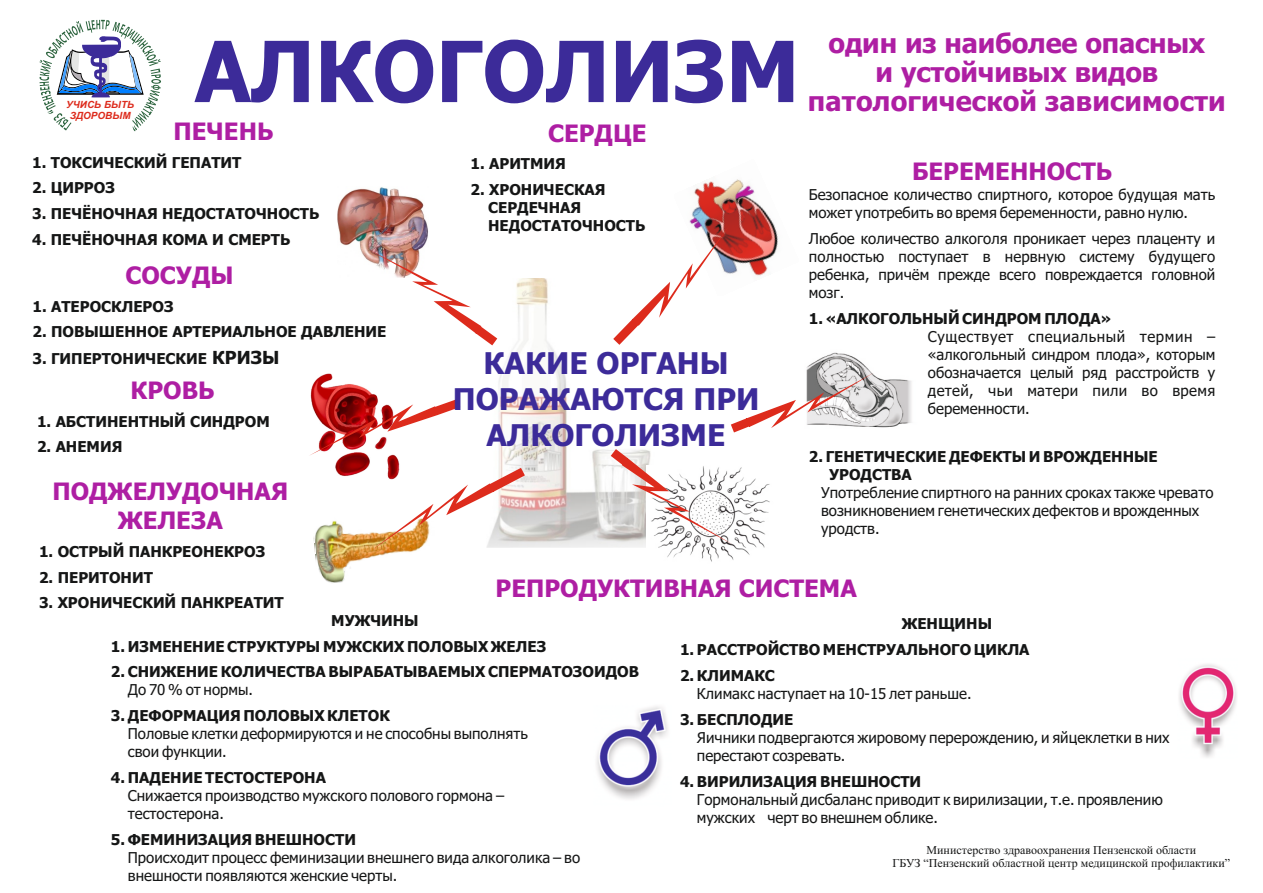
<style>
.page{position:relative;width:1263px;height:893px;background:#fff}
.page>*{position:absolute;margin:0;border:0;box-sizing:border-box;transform-origin:0 0}
.t1{font:700 84.3px "Tahoma";color:#3c2b99}
.t2{font:700 30px/36.2px "Tahoma";color:#3c2b99;text-align:center}
.t3{font:700 27px/29.4px "Tahoma";letter-spacing:-.01em;color:#ae1ea3;text-align:center}
.t4{font:700 24px/29px "Tahoma";color:#ae1ea3;text-align:center}
.t5{font:15px/18.1px "Tahoma";color:#151616}
.t6{font:700 15px/18.1px "Tahoma";color:#151616}
.t7{font:12px/13.4px "Times New Roman";color:#151616;text-align:center}
.t8{font:italic 700 9.9px/11.1px "Arial";color:#dd2b1c;text-align:center}
.s1{font-size:18px}
</style>
<div class="page">
<img style="left:492px;top:278px;width:154px;height:269px">
<img style="left:689px;top:179px;width:89px;height:97px">
<img style="left:337px;top:187px;width:91px;height:74px">
<img style="left:313px;top:521px;width:104px;height:62px">
<img style="left:310px;top:374px;width:90px;height:102px">
<img style="left:658px;top:467px;width:112px;height:95px">
<img style="left:596px;top:706px;width:72px;height:93px">
<svg style="left:369px;top:250px;width:128px;height:95px"></svg>
<svg style="left:613px;top:225px;width:117px;height:120px"></svg>
<svg style="left:372px;top:468px;width:153px;height:82px"></svg>
<svg style="left:310px;top:399px;width:150px;height:57px"></svg>
<img style="left:1179px;top:664px;width:58px;height:94px">
<img style="left:806px;top:352px;width:106px;height:76px">
<svg style="left:611px;top:449px;width:121px;height:95px"></svg>
<svg style="left:731px;top:373px;width:143px;height:59px"></svg>
<svg style="left:40px;top:20px;width:121px;height:111px"></svg>
<h1 class="t1" style="left:195px;top:38px;width:606px">АЛКОГОЛИЗМ</h1>
<h3 class="t3" style="left:808px;top:30px;width:419px">один из наиболее опасных<br>и устойчивых видов патологической зависимости</h3>
<h3 class="t4" style="left:174px;top:119px;width:101px">ПЕЧЕНЬ</h3>
<p class="t6" style="left:32px;top:154px;width:211px">1. ТОКСИЧЕСКИЙ ГЕПАТИТ</p>
<p class="t6" style="left:32px;top:180px;width:84px">2. ЦИРРОЗ</p>
<p class="t6" style="left:32px;top:206px;width:289px">3. ПЕЧЁНОЧНАЯ НЕДОСТАТОЧНОСТЬ</p>
<p class="t6" style="left:32px;top:231px;width:259px">4. ПЕЧЁНОЧНАЯ КОМА И СМЕРТЬ</p>
<p class="t8" style="left:66px;top:99px;width:69px">УЧИСЬ БЫТЬ<br>ЗДОРОВЫМ</p>
<h3 class="t4" style="left:548px;top:120px;width:100px">СЕРДЦЕ</h3>
<p class="t6" style="left:471px;top:156px;width:97px">1. АРИТМИЯ</p>
<p class="t6" style="left:488px;top:182px;width:159px;text-indent:-18px">2. ХРОНИЧЕСКАЯ<br>СЕРДЕЧНАЯ<br>НЕДОСТАТОЧНОСТЬ</p>
<h3 class="t4" style="left:912px;top:159px;width:202px">БЕРЕМЕННОСТЬ</h3>
<p class="t5" style="left:809px;top:187px;width:408px">Безопасное количество спиртного, которое будущая мать может употребить во время беременности, равно нулю.</p>
<p class="t5" style="left:809px;top:230px;width:408px;text-align:justify">Любое количество алкоголя проникает через плаценту и полностью поступает в нервную систему будущего ребенка, причём прежде всего повреждается головной мозг.</p>
<p class="t6" style="left:809px;top:310px;width:304px">1. «АЛКОГОЛЬНЫЙ СИНДРОМ ПЛОДА»</p>
<p class="t5" style="left:928px;top:329px;width:289px;text-align:justify">Существует специальный термин – «алкогольный синдром плода», которым обозначается целый ряд расстройств у детей, чьи матери пили во время беременности.</p>
<p class="t6" style="left:829px;top:448px;width:330px;text-indent:-20px">2. ГЕНЕТИЧЕСКИЕ ДЕФЕКТЫ И ВРОЖДЕННЫЕ<br>УРОДСТВА</p>
<p class="t5" style="left:821px;top:485px;width:394px">Употребление спиртного на ранних сроках также чревато возникновением генетических дефектов и врожденных уродств.</p>
<h3 class="t4" style="left:125px;top:263px;width:110px">СОСУДЫ</h3>
<p class="t6" style="left:32px;top:298px;width:143px">1. АТЕРОСКЛЕРОЗ</p>
<p class="t6" style="left:32px;top:324px;width:355px">2. ПОВЫШЕННОЕ АРТЕРИАЛЬНОЕ ДАВЛЕНИЕ</p>
<p class="t6" style="left:32px;top:351px;width:248px">3. ГИПЕРТОНИЧЕСКИЕ <span class="s1">КРИЗЫ</span></p>
<h2 class="t2" style="left:453px;top:347px;width:308px">КАКИЕ ОРГАНЫ<br>ПОРАЖАЮТСЯ ПРИ<br>АЛКОГОЛИЗМЕ</h2>
<h3 class="t4" style="left:131px;top:378px;width:85px">КРОВЬ</h3>
<p class="t6" style="left:37px;top:413px;width:234px">1. АБСТИНЕНТНЫЙ СИНДРОМ</p>
<p class="t6" style="left:37px;top:439px;width:87px">2. АНЕМИЯ</p>
<h3 class="t4" style="left:52px;top:479px;width:237px">ПОДЖЕЛУДОЧНАЯ<br>ЖЕЛЕЗА</h3>
<p class="t6" style="left:39px;top:544px;width:228px">1. ОСТРЫЙ ПАНКРЕОНЕКРОЗ</p>
<p class="t6" style="left:39px;top:569px;width:115px">2. ПЕРИТОНИТ</p>
<p class="t6" style="left:39px;top:595px;width:246px">3. ХРОНИЧЕСКИЙ ПАНКРЕАТИТ</p>
<h3 class="t4" style="left:496px;top:575px;width:363px">РЕПРОДУКТИВНАЯ СИСТЕМА</h3>
<p class="t6" style="left:331px;top:613px;width:89px">МУЖЧИНЫ</p>
<p class="t6" style="left:111px;top:638px;width:437px">1. ИЗМЕНЕНИЕ СТРУКТУРЫ МУЖСКИХ ПОЛОВЫХ ЖЕЛЕЗ</p>
<p class="t6" style="left:111px;top:664px;width:530px">2. СНИЖЕНИЕ КОЛИЧЕСТВА ВЫРАБАТЫВАЕМЫХ СПЕРМАТОЗОИДОВ</p>
<p class="t5" style="left:128px;top:682px;width:127px">До 70 % от нормы.</p>
<p class="t6" style="left:111px;top:708px;width:280px">3. ДЕФОРМАЦИЯ ПОЛОВЫХ КЛЕТОК</p>
<p class="t5" style="left:128px;top:726px;width:402px">Половые клетки деформируются и не способны выполнять свои функции.</p>
<p class="t6" style="left:111px;top:770px;width:217px">4. ПАДЕНИЕ ТЕСТОСТЕРОНА</p>
<p class="t5" style="left:128px;top:788px;width:378px">Снижается производство мужского полового гормона – тестостерона.</p>
<p class="t6" style="left:111px;top:832px;width:246px">5. ФЕМИНИЗАЦИЯ ВНЕШНОСТИ</p>
<p class="t5" style="left:128px;top:850px;width:454px">Происходит процесс феминизации внешнего вида алкоголика – во внешности появляются женские черты.</p>
<p class="t6" style="left:902px;top:616px;width:92px">ЖЕНЩИНЫ</p>
<p class="t6" style="left:680px;top:642px;width:351px">1. РАССТРОЙСТВО МЕНСТРУАЛЬНОГО ЦИКЛА</p>
<p class="t6" style="left:680px;top:667px;width:96px">2. КЛИМАКС</p>
<p class="t5" style="left:697px;top:686px;width:276px">Климакс наступает на 10-15 лет раньше.</p>
<p class="t6" style="left:680px;top:711px;width:115px">3. БЕСПЛОДИЕ</p>
<p class="t5" style="left:697px;top:729px;width:474px">Яичники подвергаются жировому перерождению, и яйцеклетки в них перестают созревать.</p>
<p class="t6" style="left:680px;top:773px;width:243px">4. ВИРИЛИЗАЦИЯ ВНЕШНОСТИ</p>
<p class="t5" style="left:697px;top:791px;width:467px">Гормональный дисбаланс приводит к вирилизации, т.е. проявлению мужских черт во внешнем облике.</p>
<p class="t7" style="left:893px;top:844px;width:339px">Министерство здравоохранения Пензенской области<br>ГБУЗ “Пензенский областной центр медицинской профилактики”</p>
</div>
